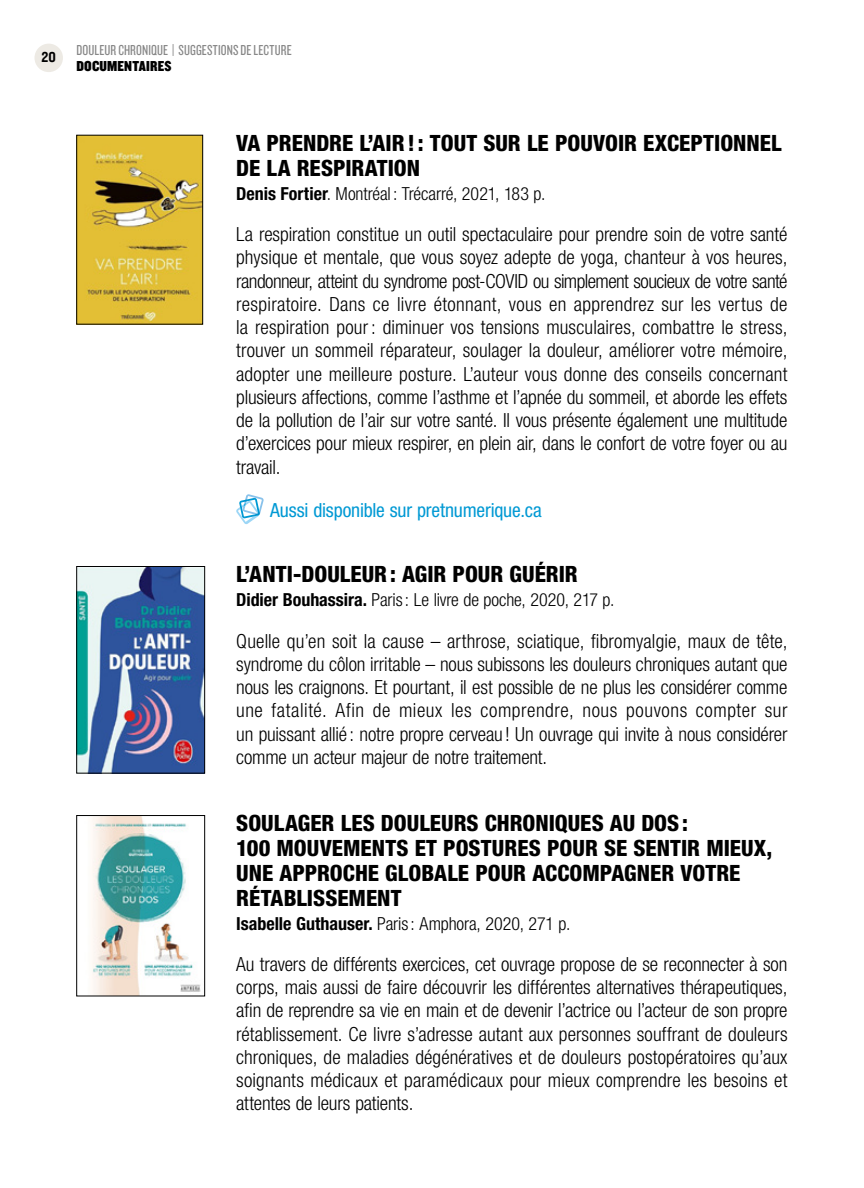
<style>
.page{position:relative;width:864px;height:1188px;background:#fff}
.page>*{position:absolute;margin:0;border:0;box-sizing:border-box;transform-origin:0 0}
.t1{font:800 condensed 22.5px/24.8px "Helvetica Neue LT Std";color:#000}
.t2{font:300 condensed 19.5px/23.2px "Helvetica Neue LT Std";letter-spacing:-.01em;color:#000;text-align:justify}
.t3{font:condensed 19.5px "Helvetica Neue LT Std";letter-spacing:-.01em;color:#0099d4}
.t4{font:300 condensed 18px "Helvetica Neue LT Std";letter-spacing:-.005em;color:#000}
.t5{font:15px "Knockout 28 Junior Feathrwt";letter-spacing:.01em;color:#878787}
.t6{font:15px "Knockout 70 Full Welterwt";letter-spacing:.01em;color:#000}
.t7{font:15px "Knockout HTF50 Welterweight";color:#000}
.s1{font-weight:700}
</style>
<div class="page">
<div style="left:34px;top:44px;width:29px;height:28px;background:#edeae4;border-radius:50%"></div>
<img style="left:78px;top:137px;width:123px;height:185px">
<div style="left:76px;top:135px;width:127px;height:189px;border:1px solid #000"></div>
<svg style="left:236px;top:494px;width:28px;height:30px"></svg>
<img style="left:78px;top:568px;width:125px;height:203px">
<div style="left:76px;top:566px;width:129px;height:207px;border:1px solid #000"></div>
<img style="left:92px;top:817px;width:109px;height:177px">
<div style="left:76px;top:815px;width:129px;height:181px;border:1px solid #000"></div>
<p class="t7" style="left:42px;top:50px;width:16px">20</p>
<p class="t5" style="left:76px;top:41px;width:217px">DOULEUR CHRONIQUE | SUGGESTIONS DE LECTURE</p>
<p class="t6" style="left:77px;top:56px;width:97px">DOCUMENTAIRES</p>
<p class="t1" style="left:236px;top:130px;width:547px">VA PRENDRE L’AIR!: TOUT SUR LE POUVOIR EXCEPTIONNEL<br>DE LA RESPIRATION</p>
<p class="t4" style="left:236px;top:183px;width:311px"><span class="s1">Denis Fortier</span>. Montréal : Trécarré, 2021, 183 p.</p>
<p class="t2" style="left:236px;top:222px;width:553px">La respiration constitue un outil spectaculaire pour prendre soin de votre santé physique et mentale, que vous soyez adepte de yoga, chanteur à vos heures, randonneur, atteint du syndrome post-COVID ou simplement soucieux de votre santé respiratoire. Dans ce livre étonnant, vous en apprendrez sur les vertus de la respiration pour : diminuer vos tensions musculaires, combattre le stress, trouver un sommeil réparateur, soulager la douleur, améliorer votre mémoire, adopter une meilleure posture. L’auteur vous donne des conseils concernant plusieurs affections, comme l’asthme et l’apnée du sommeil, et aborde les effets de la pollution de l’air sur votre santé. Il vous présente également une multitude d’exercices pour mieux respirer, en plein air, dans le confort de votre foyer ou au travail.</p>
<p class="t3" style="left:270px;top:498px;width:273px">Aussi disponible sur pretnumerique.ca</p>
<p class="t1" style="left:236px;top:562px;width:343px">L’ANTI-DOULEUR: AGIR POUR GUÉRIR</p>
<p class="t4" style="left:236px;top:590px;width:380px"><span class="s1">Didier Bouhassira.</span> Paris: Le livre de poche, 2020, 217 p.</p>
<p class="t2" style="left:236px;top:629px;width:553px">Quelle qu’en soit la cause – arthrose, sciatique, fibromyalgie, maux de tête, syndrome du côlon irritable – nous subissons les douleurs chroniques autant que nous les craignons. Et pourtant, il est possible de ne plus les considérer comme une fatalité. Afin de mieux les comprendre, nous pouvons compter sur un puissant allié : notre propre cerveau ! Un ouvrage qui invite à nous considérer comme un acteur majeur de notre traitement.</p>
<p class="t1" style="left:236px;top:811px;width:537px">SOULAGER LES DOULEURS CHRONIQUES AU DOS:<br>100 MOUVEMENTS ET POSTURES POUR SE SENTIR MIEUX, UNE APPROCHE GLOBALE POUR ACCOMPAGNER VOTRE RÉTABLISSEMENT</p>
<p class="t4" style="left:236px;top:913px;width:336px"><span class="s1">Isabelle Guthauser.</span> Paris: Amphora, 2020, 271 p.</p>
<p class="t2" style="left:236px;top:952px;width:553px">Au travers de différents exercices, cet ouvrage propose de se reconnecter à son corps, mais aussi de faire découvrir les différentes alternatives thérapeutiques, afin de reprendre sa vie en main et de devenir l’actrice ou l’acteur de son propre rétablissement. Ce livre s’adresse autant aux personnes souffrant de douleurs chroniques, de maladies dégénératives et de douleurs postopératoires qu’aux soignants médicaux et paramédicaux pour mieux comprendre les besoins et attentes de leurs patients.</p>
</div>
